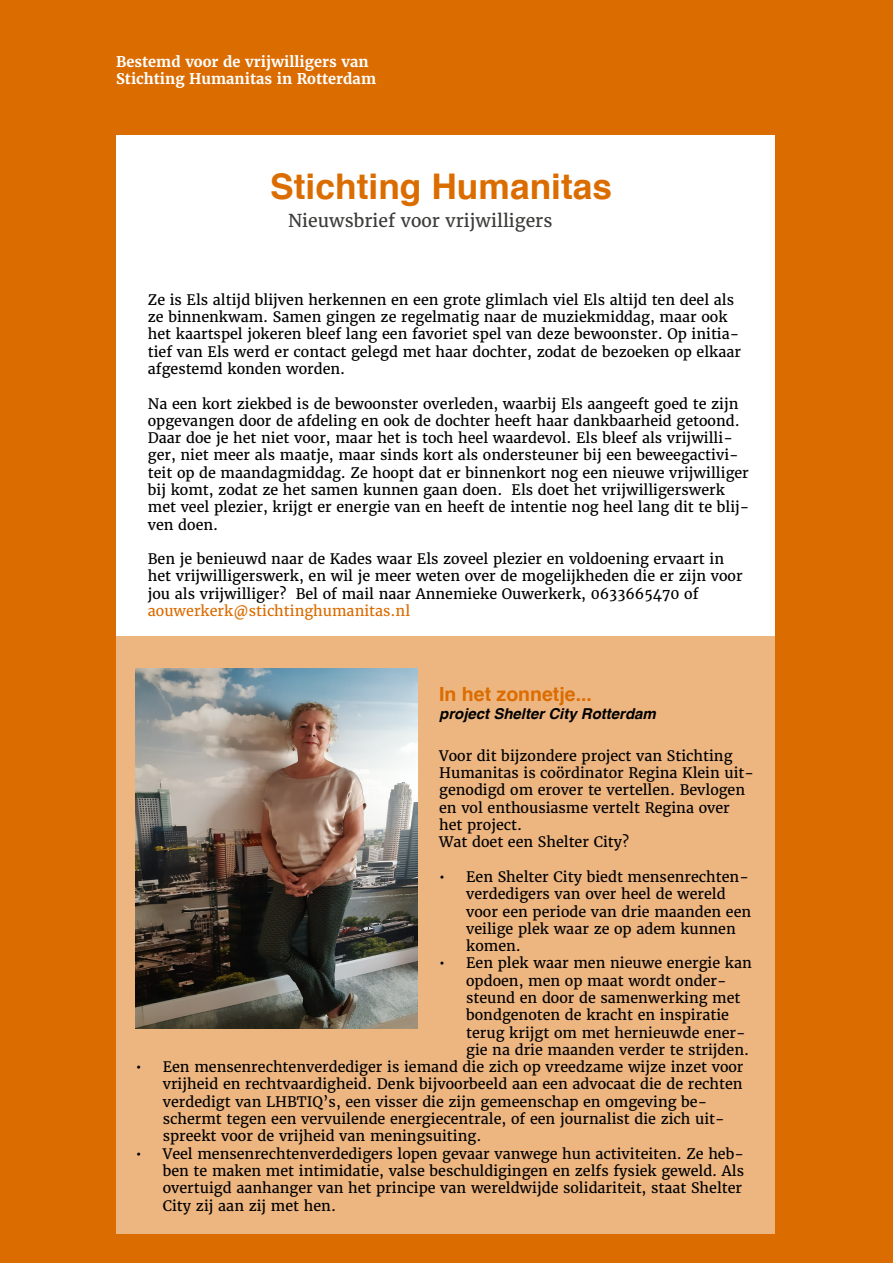
<style>
.page{position:relative;width:893px;height:1263px;background:#db6c00}
.page>*{position:absolute;margin:0;border:0;box-sizing:border-box;transform-origin:0 0}
.t1{font:700 35.4px "Helvetica";color:#db6c00}
.t2{font:700 19.5px "Helvetica";color:#db6c00}
.t3{font:17.7px "Merriweather";color:#3c3c3b}
.t4{font:italic 700 15px "Helvetica";color:#000}
.t5{font:700 14.7px/17.5px "Merriweather";color:#fff}
.t6{font:14.4px/17.2px "Merriweather";color:#000}
.t7{font:14.4px "Merriweather";color:#db6c00}
</style>
<div class="page">
<div style="left:116px;top:136px;width:659px;height:1098px;background:#fff"></div>
<div style="left:116px;top:636px;width:659px;height:598px;background:#edb580"></div>
<img style="left:136px;top:669px;width:282px;height:360px">
<p class="t5" style="left:116px;top:52px;width:261px">Bestemd voor de vrijwilligers van<br>Stichting Humanitas in Rotterdam</p>
<h1 class="t1" style="left:270px;top:158px;width:343px">Stichting Humanitas</h1>
<p class="t3" style="left:288px;top:209px;width:266px">Nieuwsbrief voor vrijwilligers</p>
<p class="t6" style="left:148px;top:291px;width:595px">Ze is Els altijd blijven herkennen en een grote glimlach viel Els altijd ten deel als ze binnenkwam. Samen gingen ze regelmatig naar de muziekmiddag, maar ook het kaartspel jokeren bleef lang een favoriet spel van deze bewoonster. Op initia&shy;tief van Els werd er contact gelegd met haar dochter, zodat de bezoeken op elkaar afgestemd konden worden.</p>
<p class="t6" style="left:148px;top:395px;width:603px">Na een kort ziekbed is de bewoonster overleden, waarbij Els aangeeft goed te zijn opgevangen door de afdeling en ook de dochter heeft haar dankbaarheid getoond.<br>Daar doe je het niet voor, maar het is toch heel waardevol. Els bleef als vrijwilli&shy;ger, niet meer als maatje, maar sinds kort als ondersteuner bij een beweegactivi&shy;teit op de maandagmiddag. Ze hoopt dat er binnenkort nog een nieuwe vrijwilliger bij komt, zodat ze het samen kunnen gaan doen. Els doet het vrijwilligerswerk met veel plezier, krijgt er energie van en heeft de intentie nog heel lang dit te blij&shy;ven doen.</p>
<p class="t6" style="left:148px;top:550px;width:596px">Ben je benieuwd naar de Kades waar Els zoveel plezier en voldoening ervaart in het vrijwilligerswerk, en wil je meer weten over de mogelijkheden die er zijn voor jou als vrijwilliger? Bel of mail naar Annemieke Ouwerkerk, 0633665470 of</p>
<p class="t7" style="left:148px;top:602px;width:264px">aouwerkerk@stichtinghumanitas.nl</p>
<h2 class="t2" style="left:439px;top:678px;width:154px">In het zonnetje...</h2>
<p class="t4" style="left:439px;top:701px;width:218px">project Shelter City Rotterdam</p>
<p class="t6" style="left:439px;top:747px;width:316px">Voor dit bijzondere project van Stichting Humanitas is coördinator Regina Klein uit&shy;genodigd om erover te vertellen. Bevlogen en vol enthousiasme vertelt Regina over het project.<br>Wat doet een Shelter City?</p>
<p class="t6" style="left:466px;top:868px;width:287px;text-indent:-27px">• Een Shelter City biedt mensenrechten&shy;verdedigers van over heel de wereld voor een periode van drie maanden een veilige plek waar ze op adem kunnen komen.</p>
<p class="t6" style="left:466px;top:955px;width:287px;text-indent:-27px">• Een plek waar men nieuwe energie kan opdoen, men op maat wordt onder&shy;steund en door de samenwerking met bondgenoten de kracht en inspiratie terug krijgt om met hernieuwde ener&shy;gie na drie maanden verder te strijden.</p>
<p class="t6" style="left:163px;top:1058px;width:582px;text-indent:-27px">• Een mensenrechtenverdediger is iemand die zich op vreedzame wijze inzet voor vrijheid en rechtvaardigheid. Denk bijvoorbeeld aan een advocaat die de rechten verdedigt van LHBTIQ’s, een visser die zijn gemeenschap en omgeving be&shy;schermt tegen een vervuilende energiecentrale, of een journalist die zich uit&shy;spreekt voor de vrijheid van meningsuiting.</p>
<p class="t6" style="left:163px;top:1145px;width:583px;text-indent:-27px">• Veel mensenrechtenverdedigers lopen gevaar vanwege hun activiteiten. Ze heb&shy;ben te maken met intimidatie, valse beschuldigingen en zelfs fysiek geweld. Als overtuigd aanhanger van het principe van wereldwijde solidariteit, staat Shelter City zij aan zij met hen.</p>
</div>
